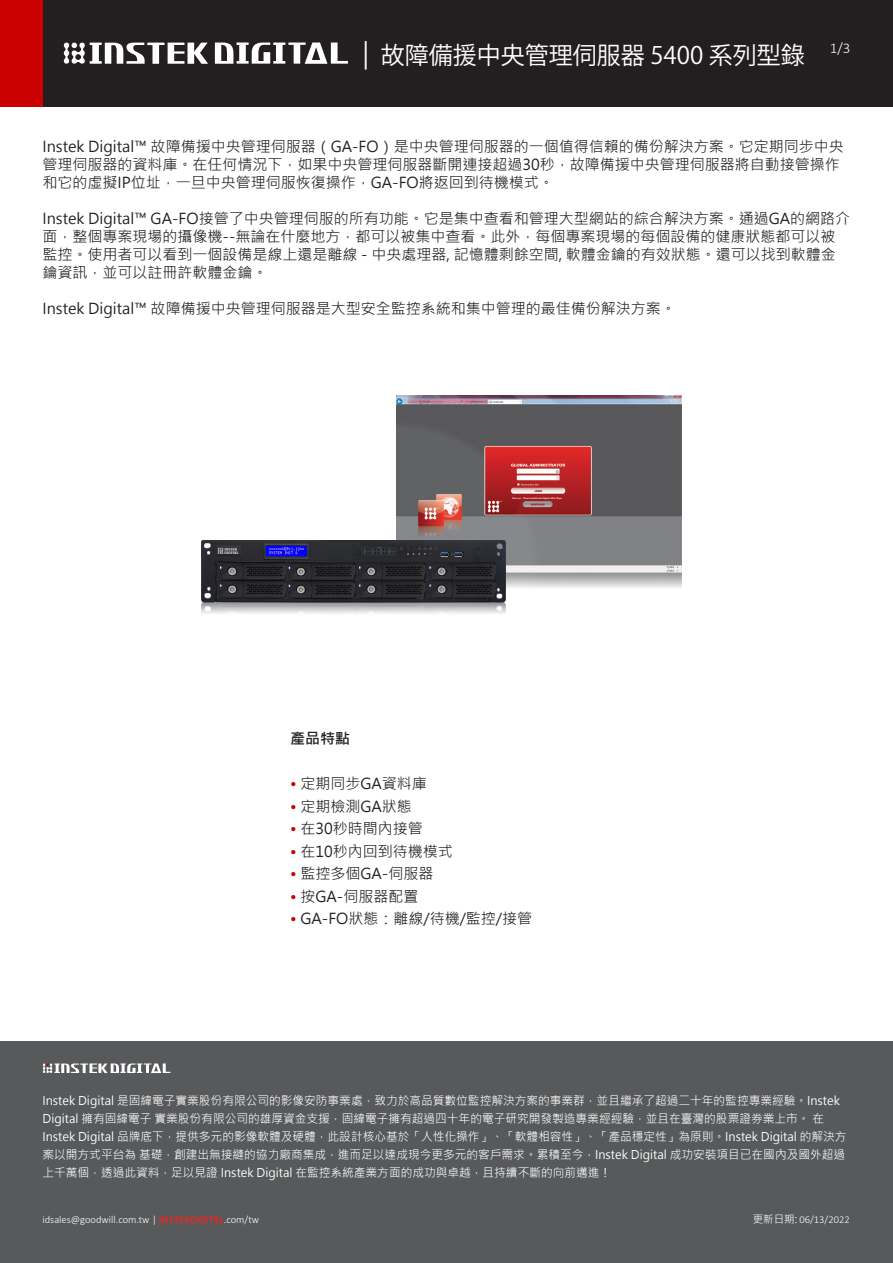
<style>
.page{position:relative;width:893px;height:1263px;background:#fff}
.page>*{position:absolute;margin:0;border:0;box-sizing:border-box;transform-origin:0 0}
.t1{font:24px "Koz Go Pr 6 N";color:#fff}
.t2{font:15px/18px "Microsoft Jheng Hei";color:#231f20}
.t3{font:700 15px "Microsoft Jheng Hei";color:#231f20}
.t4{font:300 15px "Calibri";color:#fff}
.t5{font:12px/18px "Microsoft Jheng Hei";color:#fff}
.t6{font:300 10.5px "Calibri";color:#fff}
.s1{font-family:"Calibri";font-weight:300;font-size:32.7px}
.s2{color:#cb0000}
.s3{font-weight:700;color:#e52826}
.s4{font-family:"Microsoft Jheng Hei";font-weight:400}
</style>
<div class="page">
<div style="left:0;top:1041px;width:893px;height:222px;background:#58595b"></div>
<div style="left:0;top:0;width:893px;height:106px;background:#231f20"></div>
<div style="left:0;top:0;width:43px;height:106px;background:#cb0000"></div>
<svg style="left:64px;top:42px;width:144px;height:22px"></svg>
<svg style="left:215px;top:42px;width:133px;height:22px"></svg>
<svg style="left:43px;top:1063px;width:127px;height:10px"></svg>
<img style="left:396px;top:396px;width:286px;height:201px">
<img style="left:202px;top:540px;width:303px;height:74px">
<h1 class="t1" style="left:359px;top:41px;width:448px"><span class="s1">|</span> 故障備援中央管理伺服器 5400 系列型錄</h1>
<p class="t4" style="left:830px;top:38px;width:22px">1/3</p>
<p class="t2" style="left:43px;top:138px;width:803px">Instek Digital™ 故障備援中央管理伺服器（GA-FO）是中央管理伺服器的一個值得信賴的備份解決方案。它定期同步中央管理伺服器的資料庫。在任何情況下，如果中央管理伺服器斷開連接超過30秒，故障備援中央管理伺服器將自動接管操作和它的虛擬IP位址，一旦中央管理伺服恢復操作，GA-FO將返回到待機模式。</p>
<p class="t2" style="left:43px;top:210px;width:809px">Instek Digital™ GA-FO接管了中央管理伺服的所有功能。它是集中查看和管理大型網站的綜合解決方案。通過GA的網路介面，整個專案現場的攝像機--無論在什麼地方，都可以被集中查看。此外，每個專案現場的每個設備的健康狀態都可以被監控。使用者可以看到一個設備是線上還是離線 - 中央處理器, 記憶體剩餘空間, 軟體金鑰的有效狀態。還可以找到軟體金鑰資訊，並可以註冊許軟體金鑰。</p>
<p class="t2" style="left:43px;top:300px;width:635px">Instek Digital™ 故障備援中央管理伺服器是大型安全監控系統和集中管理的最佳備份解決方案。</p>
<p class="t3" style="left:290px;top:729px;width:61px">產品特點</p>
<p class="t2" style="left:290px;top:775px;width:138px"><span class="s2">•</span> 定期同步GA資料庫</p>
<p class="t2" style="left:290px;top:797px;width:123px"><span class="s2">•</span> 定期檢測GA狀態</p>
<p class="t2" style="left:290px;top:820px;width:134px"><span class="s2">•</span> 在30秒時間內接管</p>
<p class="t2" style="left:290px;top:842px;width:164px"><span class="s2">•</span> 在10秒內回到待機模式</p>
<p class="t2" style="left:290px;top:865px;width:145px"><span class="s2">•</span> 監控多個GA-伺服器</p>
<p class="t2" style="left:290px;top:887px;width:130px"><span class="s2">•</span> 按GA-伺服器配置</p>
<p class="t2" style="left:290px;top:910px;width:244px"><span class="s2">•</span> GA-FO狀態：離線/待機/監控/接管</p>
<p class="t5" style="left:43px;top:1092px;width:806px">Instek Digital 是固緯電子實業股份有限公司的影像安防事業處，致力於高品質數位監控解決方案的事業群，並且繼承了超過二十年的監控專業經驗。Instek Digital 擁有固緯電子 實業股份有限公司的雄厚資金支援，固緯電子擁有超過四十年的電子研究開發製造專業經經驗，並且在臺灣的股票證券業上市。 在Instek Digital 品牌底下，提供多元的影像軟體及硬體，此設計核心基於「人性化操作」、「軟體相容性」、「產品穩定性」為原則。Instek Digital 的解決方案以開方式平台為 基礎，創建出無接縫的協力廠商集成，進而足以達成現今更多元的客戶需求。累積至今，Instek Digital 成功安裝項目已在國內及國外超過上千萬個，透過此資料，足以見證 Instek Digital 在監控系統產業方面的成功與卓越，且持續不斷的向前邁進！</p>
<p class="t6" style="left:43px;top:1213px;width:218px">idsales@goodwill.com.tw | <span class="s3">INSTEKDIGITAL</span>.com/tw</p>
<p class="t6" style="left:753px;top:1213px;width:98px"><span class="s4">更新日期:</span> 06/13/2022</p>
</div>
